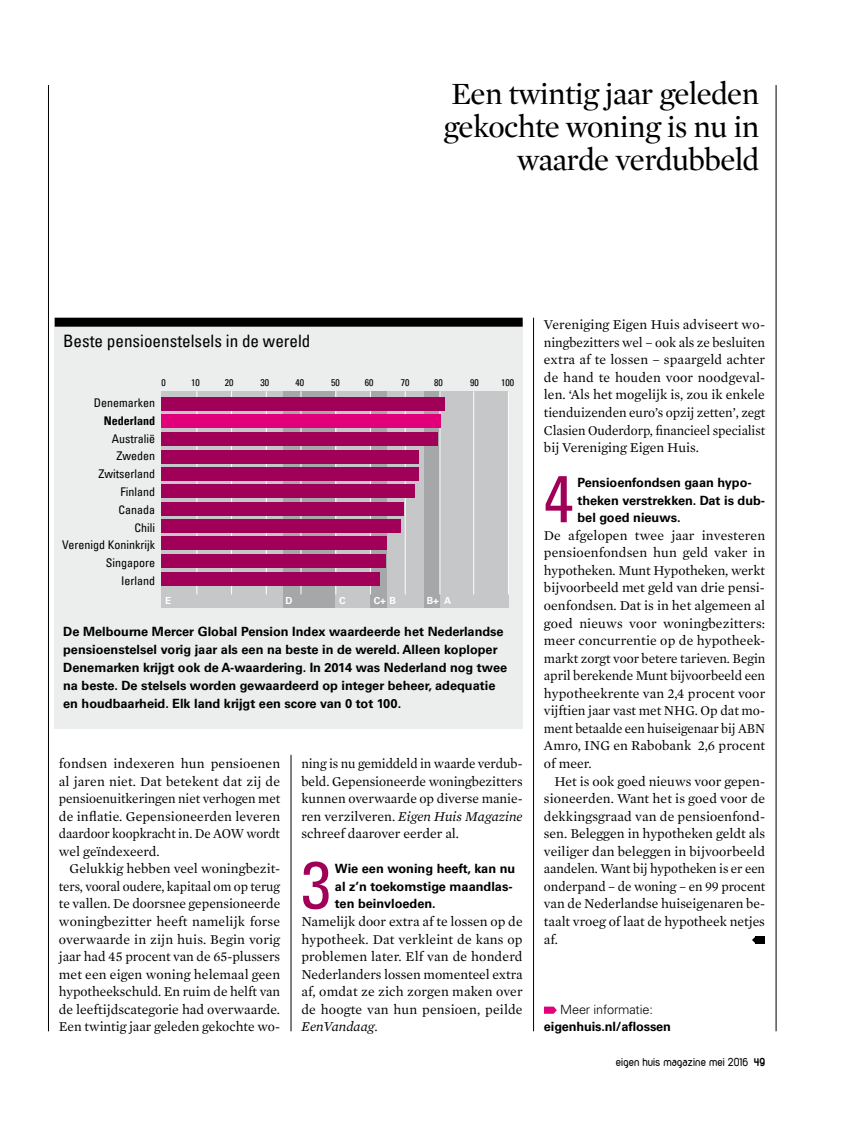
<style>
.page{position:relative;width:851px;height:1127px;background:#fff}
.page>*{position:absolute;margin:0;border:0;box-sizing:border-box;transform-origin:0 0}
.t1{font:condensed 66.45px "Univers LTCYR 57";color:#a00057}
.t2{font:31.5px/33px "Mercury Display";letter-spacing:-.02em;color:#000;text-align:right}
.t3{font:condensed 17.1px "Univers LTCYR 57";color:#000}
.t4{font:13.8px/17.5px "Mercury Text G1";color:#000;text-align:justify}
.t5{font:13.8px/17.5px "Mercury Text G1";color:#000;text-align:justify;scale:.96 1}
.t6{font:13.8px "Mercury Text G1";color:#000;scale:.95 1}
.t7{font:700 12.75px/17.5px "Univers";color:#000}
.t8{font:condensed 12px/17.9px "Univers LTCYR 57";color:#000;text-align:right}
.t9{font:12px "VEH";color:#000}
.t10{font:condensed 9.75px "Univers LTCYR 57";color:#000}
.t11{font:700 9.75px "Univers";color:#fff}
.s1{font-family:"Univers LTCYR 67 Bold Cond";font-stretch:normal}
.s2{font-style:italic}
.s3{font-weight:300}
.s4{font-weight:700}
</style>
<div class="page">
<hr style="left:775px;top:85px;width:1px;height:946px;background:#000">
<hr style="left:48px;top:85px;width:1px;height:946px;background:#000">
<div style="left:55px;top:325px;width:467px;height:404px;background:#eceded"></div>
<hr style="left:533px;top:318px;width:1px;height:713px;background:#000">
<hr style="left:291px;top:755px;width:1px;height:276px;background:#000">
<div style="left:755px;top:936px;width:10px;height:7px;background:#000"></div>
<svg style="left:752px;top:937px;width:3px;height:6px"></svg>
<svg style="left:544px;top:1006px;width:12px;height:8px"></svg>
<div style="left:161px;top:391px;width:122px;height:216px;background:#c6c7c8"></div>
<div style="left:283px;top:391px;width:52px;height:216px;background:#a6a7a9"></div>
<svg style="left:335px;top:391px;width:36px;height:216px;background:#c2aeba"></svg>
<div style="left:371px;top:391px;width:16px;height:216px;background:#a6a7a9"></div>
<div style="left:387px;top:391px;width:37px;height:216px;background:#c6c7c8"></div>
<div style="left:424px;top:391px;width:16px;height:216px;background:#a6a7a9"></div>
<div style="left:440px;top:391px;width:68px;height:216px;background:#c6c7c8"></div>
<hr style="left:196px;top:391px;width:1px;height:203px;background:#fff">
<hr style="left:335px;top:391px;width:1px;height:203px;background:#fff">
<hr style="left:266px;top:391px;width:1px;height:203px;background:#fff">
<hr style="left:405px;top:391px;width:1px;height:203px;background:#fff">
<hr style="left:473px;top:391px;width:1px;height:203px;background:#fff">
<hr style="left:231px;top:391px;width:1px;height:203px;background:#fff">
<hr style="left:370px;top:391px;width:1px;height:203px;background:#fff">
<hr style="left:300px;top:391px;width:1px;height:203px;background:#fff">
<hr style="left:439px;top:391px;width:1px;height:203px;background:#fff">
<hr style="left:508px;top:391px;width:1px;height:203px;background:#fff">
<div style="left:161px;top:397px;width:284px;height:14px;background:#a00057"></div>
<div style="left:161px;top:467px;width:258px;height:13px;background:#a00057"></div>
<div style="left:161px;top:537px;width:226px;height:13px;background:#a00057"></div>
<div style="left:161px;top:433px;width:276px;height:13px;background:#a00057"></div>
<div style="left:161px;top:502px;width:243px;height:13px;background:#a00057"></div>
<div style="left:161px;top:572px;width:219px;height:13px;background:#a00057"></div>
<div style="left:161px;top:415px;width:279px;height:13px;background:#e2007a"></div>
<div style="left:161px;top:484px;width:253px;height:13px;background:#a00057"></div>
<div style="left:161px;top:554px;width:225px;height:13px;background:#a00057"></div>
<div style="left:161px;top:450px;width:258px;height:13px;background:#a00057"></div>
<div style="left:161px;top:519px;width:240px;height:14px;background:#a00057"></div>
<div style="left:55px;top:318px;width:467px;height:9px;background:#000"></div>
<p class="t2" style="left:443px;top:75px;width:317px">Een twintig jaar geleden gekochte woning is nu in waarde verdubbeld</p>
<p class="t3" style="left:63px;top:330px;width:249px">Beste pensioenstelsels in de wereld</p>
<p class="t10" style="left:161px;top:376px;width:6px">0</p>
<p class="t10" style="left:191px;top:376px;width:10px">10</p>
<p class="t10" style="left:225px;top:376px;width:10px">20</p>
<p class="t10" style="left:260px;top:376px;width:10px">30</p>
<p class="t10" style="left:295px;top:376px;width:10px">40</p>
<p class="t10" style="left:331px;top:376px;width:10px">50</p>
<p class="t10" style="left:365px;top:376px;width:10px">60</p>
<p class="t10" style="left:400px;top:376px;width:10px">70</p>
<p class="t10" style="left:434px;top:376px;width:10px">80</p>
<p class="t10" style="left:470px;top:376px;width:10px">90</p>
<p class="t10" style="left:501px;top:376px;width:15px">100</p>
<p class="t8" style="left:62px;top:393px;width:94px">Denemarken<br><span class="s1">Nederland<br></span>Australië<br>Zweden<br>Zwitserland<br>Finland<br>Canada<br>Chili<br>Verenigd Koninkrijk<br>Singapore<br>Ierland</p>
<p class="t11" style="left:165px;top:594px;width:7px">E</p>
<p class="t11" style="left:285px;top:594px;width:9px">D</p>
<p class="t11" style="left:339px;top:594px;width:8px">C</p>
<p class="t11" style="left:373px;top:594px;width:24px">C+ B</p>
<p class="t11" style="left:426px;top:594px;width:26px">B+ A</p>
<p class="t7" style="left:63px;top:623px;width:445px">De Melbourne Mercer Global Pension Index waardeerde het Nederlandse pensioenstelsel vorig jaar als een na beste in de wereld. Alleen koploper Denemarken krijgt ook de A-waardering. In 2014 was Nederland nog twee na beste. De stelsels worden gewaardeerd op integer beheer, adequatie en houdbaarheid. Elk land krijgt een score van 0 tot 100.</p>
<p class="t4" style="left:59px;top:754px;width:223px">fondsen indexeren hun pensioenen</p>
<p class="t4" style="left:59px;top:771px;width:223px">al jaren niet. Dat betekent dat zij de</p>
<p class="t5" style="left:59px;top:789px;width:232px">pensioenuitkeringen niet verhogen met</p>
<p class="t4" style="left:59px;top:806px;width:223px">de inflatie. Gepensioneerden leveren</p>
<p class="t6" style="left:59px;top:824px;width:234px">daardoor koopkracht in. De AOW wordt</p>
<p class="t4" style="left:59px;top:842px;width:102px">wel geïndexeerd.</p>
<p class="t4" style="left:69px;top:859px;width:212px">Gelukkig hebben veel woningbezit-</p>
<p class="t6" style="left:59px;top:876px;width:234px">ters, vooral oudere, kapitaal om op terug</p>
<p class="t4" style="left:59px;top:894px;width:223px">te vallen. De doorsnee gepensioneerde</p>
<p class="t4" style="left:59px;top:912px;width:223px">woningbezitter heeft namelijk forse</p>
<p class="t4" style="left:59px;top:929px;width:223px">overwaarde in zijn huis. Begin vorig</p>
<p class="t4" style="left:59px;top:947px;width:223px">jaar had 45 procent van de 65-plussers</p>
<p class="t4" style="left:59px;top:964px;width:223px">met een eigen woning helemaal geen</p>
<p class="t4" style="left:59px;top:982px;width:223px">hypotheekschuld. En ruim de helft van</p>
<p class="t4" style="left:59px;top:999px;width:223px">de leeftijdscategorie had overwaarde.</p>
<p class="t4" style="left:59px;top:1017px;width:223px">Een twintig jaar geleden gekochte wo-</p>
<p class="t5" style="left:301px;top:754px;width:232px">ning is nu gemiddeld in waarde verdub&shy;beld. Gepensioneerde woningbezitters kunnen overwaarde op diverse manie&shy;ren verzilveren. <span class="s2">Eigen Huis Magazine </span>schreef daarover eerder al.</p>
<p class="t1" style="left:301px;top:843px;width:31px">3</p>
<p class="t7" style="left:335px;top:860px;width:182px">Wie een woning heeft, kan nu al z’n toekomstige maandlas&shy;ten beinvloeden.</p>
<p class="t4" style="left:301px;top:912px;width:223px">Namelijk door extra af te lossen op de hypotheek. Dat verkleint de kans op problemen later. Elf van de honderd Nederlanders lossen momenteel extra af, omdat ze zich zorgen maken over de hoogte van hun pensioen, peilde <span class="s2">EenVandaag</span>.</p>
<p class="t4" style="left:544px;top:315px;width:223px">Vereniging Eigen Huis adviseert wo&shy;ningbezitters wel – ook als ze besluiten extra af te lossen – spaargeld achter de hand te houden voor noodgeval&shy;len. ‘Als het mogelijk is, zou ik enkele tienduizenden euro’s opzij zetten’, zegt Clasien Ouderdorp, financieel specialist bij Vereniging Eigen Huis.</p>
<p class="t1" style="left:544px;top:456px;width:31px">4</p>
<p class="t7" style="left:577px;top:474px;width:189px">Pensioenfondsen gaan hypo&shy;theken verstrekken. Dat is dub&shy;bel goed nieuws.</p>
<p class="t4" style="left:544px;top:526px;width:223px">De afgelopen twee jaar investeren</p>
<p class="t4" style="left:544px;top:543px;width:223px">pensioenfondsen hun geld vaker in</p>
<p class="t4" style="left:544px;top:561px;width:222px">hypotheken. Munt Hypotheken, werkt</p>
<p class="t4" style="left:544px;top:578px;width:222px">bijvoorbeeld met geld van drie pensi-</p>
<p class="t4" style="left:544px;top:596px;width:223px">oenfondsen. Dat is in het algemeen al</p>
<p class="t4" style="left:544px;top:613px;width:223px">goed nieuws voor woningbezitters:</p>
<p class="t4" style="left:544px;top:631px;width:223px">meer concurrentie op de hypotheek-</p>
<p class="t4" style="left:544px;top:648px;width:223px">markt zorgt voor betere tarieven. Begin</p>
<p class="t4" style="left:544px;top:666px;width:223px">april berekende Munt bijvoorbeeld een</p>
<p class="t4" style="left:544px;top:684px;width:223px">hypotheekrente van 2,4 procent voor</p>
<p class="t4" style="left:544px;top:701px;width:223px">vijftien jaar vast met NHG. Op dat mo-</p>
<p class="t6" style="left:544px;top:718px;width:234px">ment betaalde een huiseigenaar bij ABN</p>
<p class="t4" style="left:544px;top:736px;width:223px">Amro, ING en Rabobank 2,6 procent</p>
<p class="t4" style="left:544px;top:754px;width:49px">of meer.</p>
<p class="t4" style="left:554px;top:771px;width:212px">Het is ook goed nieuws voor gepen-</p>
<p class="t4" style="left:544px;top:789px;width:223px">sioneerden. Want het is goed voor de</p>
<p class="t4" style="left:544px;top:806px;width:223px">dekkingsgraad van de pensioenfond-</p>
<p class="t4" style="left:544px;top:824px;width:223px">sen. Beleggen in hypotheken geldt als</p>
<p class="t4" style="left:544px;top:842px;width:222px">veiliger dan beleggen in bijvoorbeeld</p>
<p class="t5" style="left:544px;top:859px;width:232px">aandelen. Want bij hypotheken is er een</p>
<p class="t5" style="left:544px;top:877px;width:232px">onderpand – de woning – en 99 procent</p>
<p class="t4" style="left:544px;top:894px;width:223px">van de Nederlandse huiseigenaren be-</p>
<p class="t4" style="left:544px;top:912px;width:222px">taalt vroeg of laat de hypotheek netjes</p>
<p class="t4" style="left:544px;top:929px;width:16px">af.</p>
<p class="t7" style="left:544px;top:1000px;width:128px;text-align:center"><span class="s3">Meer informatie: </span>eigenhuis.nl/aflossen</p>
<p class="t9" style="left:615px;top:1056px;width:151px">eigen huis magazine mei 2016 <span class="s4">49</span></p>
</div>
